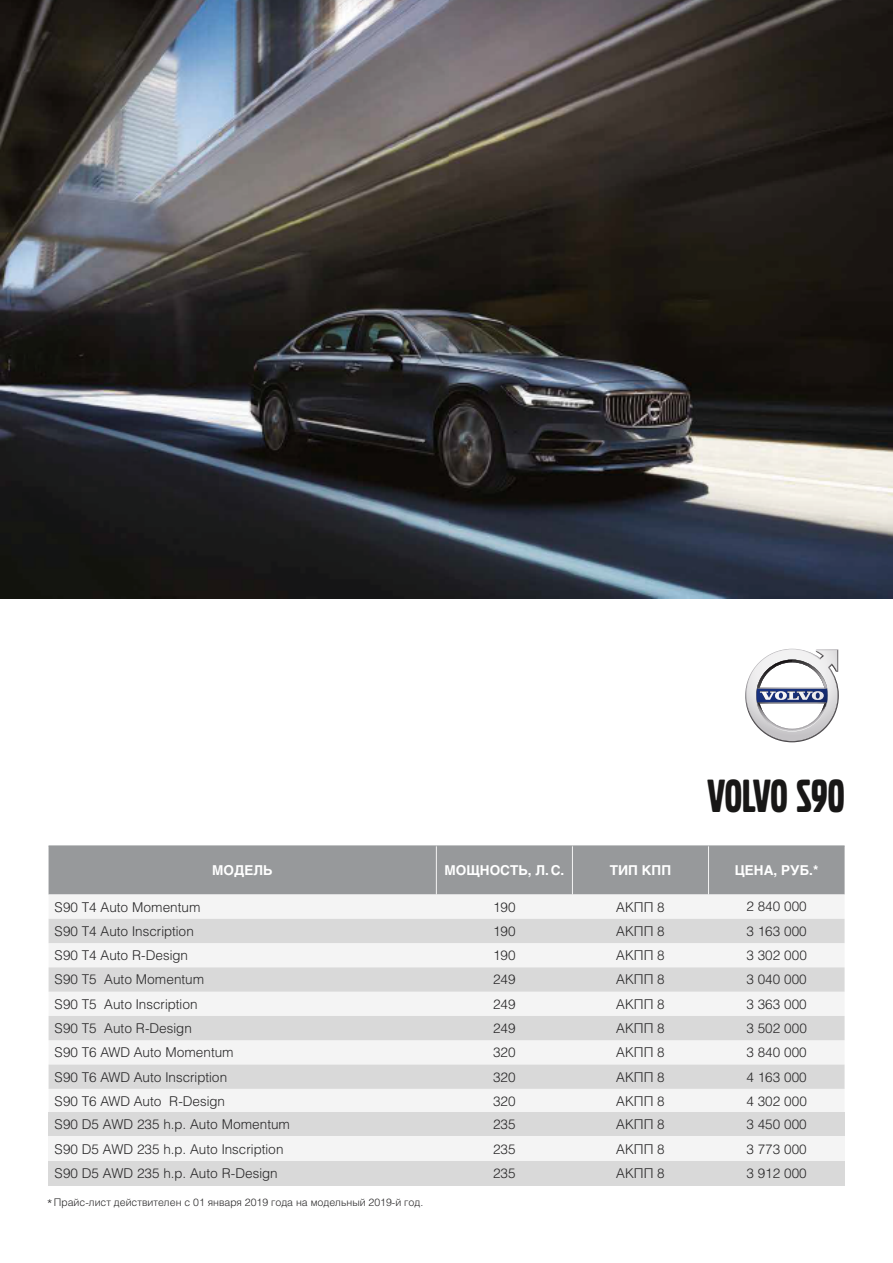
<style>
.page{position:relative;width:893px;height:1263px;background:#fff}
.page>*{position:absolute;margin:0;border:0;box-sizing:border-box;transform-origin:0 0}
.t1{font:48.6px "Volvo Broad Pro";letter-spacing:-.005em;color:#181716}
.t2{font:13.5px "Helios Light C";color:#292829}
.t3{font:700 13.5px "Helios C";color:#fff}
.t4{font:10.5px "Helios Light C";color:#292829}
.s1{font-size:13.5px}
</style>
<div class="page">
<svg style="left:745px;top:649px;width:94px;height:93px"></svg>
<div style="left:49px;top:846px;width:796px;height:48px;background:#97999b"></div>
<div style="left:49px;top:894px;width:796px;height:218px;background:#f4f4f4"></div>
<svg style="left:49px;top:919px;width:796px;height:170px;fill:#d9d9d9"></svg>
<hr style="left:436px;top:845px;width:136px;height:1px;background:#97999b">
<hr style="left:572px;top:845px;width:136px;height:1px;background:#97999b">
<hr style="left:572px;top:846px;width:1px;height:48px;background:#f4f4f4">
<hr style="left:49px;top:845px;width:387px;height:1px;background:#97999b">
<hr style="left:436px;top:846px;width:1px;height:48px;background:#f4f4f4">
<hr style="left:708px;top:845px;width:137px;height:1px;background:#97999b">
<hr style="left:708px;top:846px;width:1px;height:48px;background:#f4f4f4">
<div style="left:708px;top:1161px;width:137px;height:24px;background:#d9d9d9"></div>
<div style="left:572px;top:1161px;width:136px;height:24px;background:#d9d9d9"></div>
<div style="left:436px;top:1161px;width:136px;height:24px;background:#d9d9d9"></div>
<div style="left:49px;top:1161px;width:387px;height:24px;background:#d9d9d9"></div>
<div style="left:708px;top:1112px;width:137px;height:24px;background:#d9d9d9"></div>
<div style="left:572px;top:1112px;width:136px;height:24px;background:#d9d9d9"></div>
<div style="left:436px;top:1112px;width:136px;height:24px;background:#d9d9d9"></div>
<div style="left:49px;top:1112px;width:387px;height:24px;background:#d9d9d9"></div>
<div style="left:708px;top:1136px;width:137px;height:25px;background:#f4f4f4"></div>
<div style="left:572px;top:1136px;width:136px;height:25px;background:#f4f4f4"></div>
<div style="left:436px;top:1136px;width:136px;height:25px;background:#f4f4f4"></div>
<div style="left:49px;top:1136px;width:387px;height:25px;background:#f4f4f4"></div>
<img style="left:0;top:0;width:893px;height:599px">
<h1 class="t1" style="left:708px;top:773px;width:138px">VOLVO S90</h1>
<p class="t3" style="left:212px;top:862px;width:62px">МОДЕЛЬ</p>
<p class="t3" style="left:444px;top:862px;width:121px">МОЩНОСТЬ, Л.С.</p>
<p class="t3" style="left:610px;top:862px;width:63px">ТИП КПП</p>
<p class="t3" style="left:735px;top:862px;width:85px">ЦЕНА, РУБ.*</p>
<p class="t2" style="left:55px;top:899px;width:147px">S90 T4 Auto Momentum</p>
<p class="t2" style="left:493px;top:899px;width:24px">190</p>
<p class="t2" style="left:616px;top:899px;width:50px">АКПП 8</p>
<p class="t2" style="left:746px;top:898px;width:62px">2 840 000</p>
<p class="t2" style="left:55px;top:923px;width:141px">S90 T4 Auto Inscription</p>
<p class="t2" style="left:493px;top:923px;width:24px">190</p>
<p class="t2" style="left:616px;top:923px;width:50px">АКПП 8</p>
<p class="t2" style="left:746px;top:923px;width:62px">3 163 000</p>
<p class="t2" style="left:55px;top:947px;width:135px">S90 T4 Auto R-Design</p>
<p class="t2" style="left:493px;top:947px;width:24px">190</p>
<p class="t2" style="left:616px;top:947px;width:50px">АКПП 8</p>
<p class="t2" style="left:746px;top:947px;width:62px">3 302 000</p>
<p class="t2" style="left:55px;top:971px;width:151px">S90 T5 Auto Momentum</p>
<p class="t2" style="left:493px;top:971px;width:24px">249</p>
<p class="t2" style="left:616px;top:971px;width:50px">АКПП 8</p>
<p class="t2" style="left:746px;top:971px;width:62px">3 040 000</p>
<p class="t2" style="left:55px;top:996px;width:145px">S90 T5 Auto Inscription</p>
<p class="t2" style="left:493px;top:996px;width:24px">249</p>
<p class="t2" style="left:616px;top:996px;width:50px">АКПП 8</p>
<p class="t2" style="left:746px;top:996px;width:62px">3 363 000</p>
<p class="t2" style="left:55px;top:1020px;width:139px">S90 T5 Auto R-Design</p>
<p class="t2" style="left:493px;top:1020px;width:24px">249</p>
<p class="t2" style="left:616px;top:1020px;width:50px">АКПП 8</p>
<p class="t2" style="left:746px;top:1020px;width:62px">3 502 000</p>
<p class="t2" style="left:55px;top:1044px;width:181px">S90 T6 AWD Auto Momentum</p>
<p class="t2" style="left:493px;top:1044px;width:24px">320</p>
<p class="t2" style="left:616px;top:1044px;width:50px">АКПП 8</p>
<p class="t2" style="left:746px;top:1044px;width:62px">3 840 000</p>
<p class="t2" style="left:55px;top:1069px;width:174px">S90 T6 AWD Auto Inscription</p>
<p class="t2" style="left:493px;top:1069px;width:24px">320</p>
<p class="t2" style="left:616px;top:1069px;width:50px">АКПП 8</p>
<p class="t2" style="left:746px;top:1069px;width:62px">4 163 000</p>
<p class="t2" style="left:55px;top:1093px;width:172px">S90 T6 AWD Auto R-Design</p>
<p class="t2" style="left:493px;top:1093px;width:24px">320</p>
<p class="t2" style="left:616px;top:1093px;width:50px">АКПП 8</p>
<p class="t2" style="left:746px;top:1093px;width:62px">4 302 000</p>
<p class="t2" style="left:55px;top:1116px;width:237px">S90 D5 AWD 235 h.p. Auto Momentum</p>
<p class="t2" style="left:493px;top:1116px;width:24px">235</p>
<p class="t2" style="left:616px;top:1116px;width:50px">АКПП 8</p>
<p class="t2" style="left:746px;top:1116px;width:62px">3 450 000</p>
<p class="t2" style="left:55px;top:1141px;width:230px">S90 D5 AWD 235 h.p. Auto Inscription</p>
<p class="t2" style="left:493px;top:1141px;width:24px">235</p>
<p class="t2" style="left:616px;top:1141px;width:50px">АКПП 8</p>
<p class="t2" style="left:746px;top:1141px;width:62px">3 773 000</p>
<p class="t2" style="left:55px;top:1165px;width:225px">S90 D5 AWD 235 h.p. Auto R-Design</p>
<p class="t2" style="left:493px;top:1165px;width:24px">235</p>
<p class="t2" style="left:616px;top:1165px;width:50px">АКПП 8</p>
<p class="t2" style="left:746px;top:1165px;width:62px">3 912 000</p>
<p class="t4" style="left:47px;top:1196px;width:378px"><span class="s1">*</span>Прайс-лист действителен с 01 января 2019 года на модельный 2019-й год.</p>
</div>
